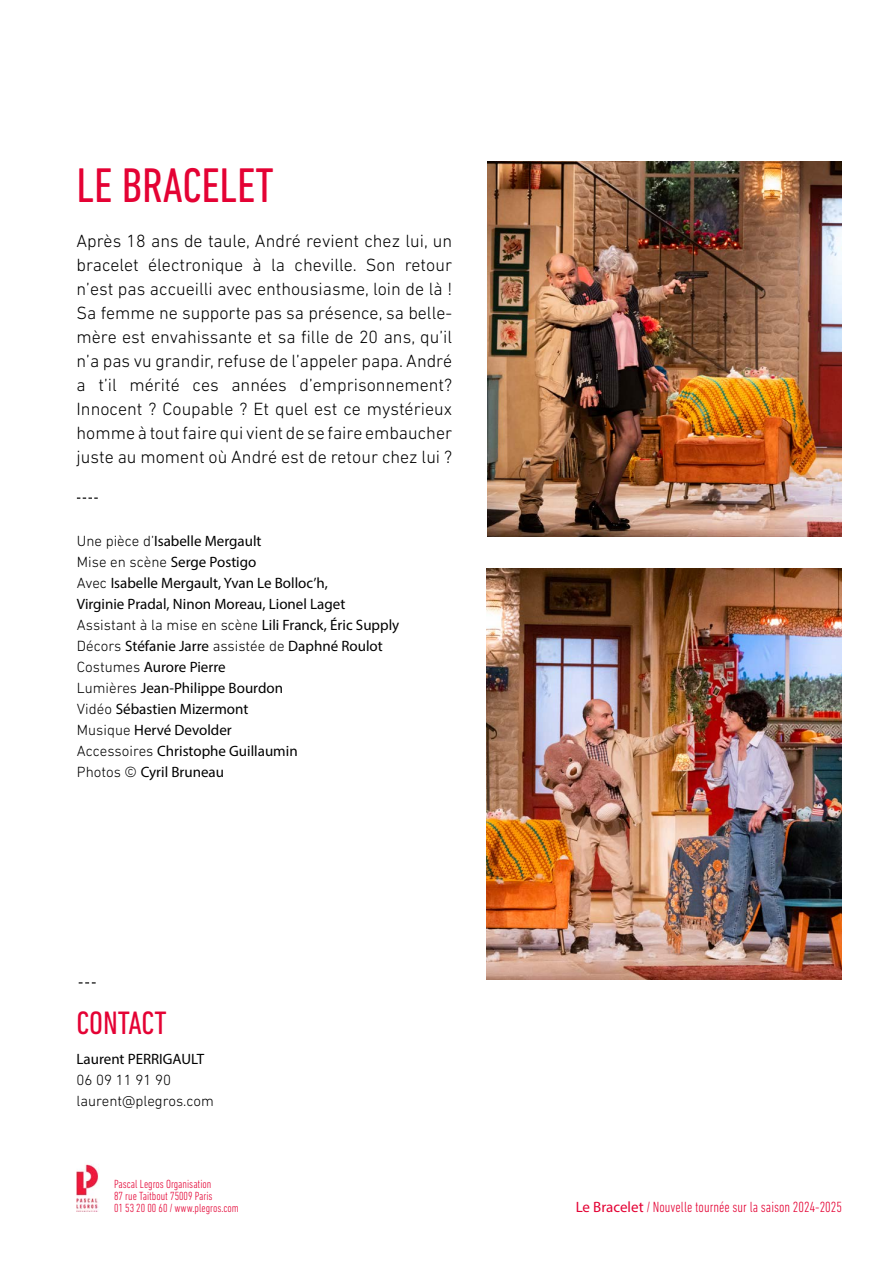
<style>
.page{position:relative;width:893px;height:1263px;background:#fff}
.page>*{position:absolute;margin:0;border:0;box-sizing:border-box;transform-origin:0 0}
.t1{font:condensed 49.5px "DIN Next LT Pro";color:#e40234}
.t2{font:condensed 33px "DIN Next LT Pro";color:#e40234}
.t3{font:300 18px/24px "DIN Next LT Pro";color:#000;text-align:justify}
.t4{font:15px/21px "Myriad Pro";color:#000}
.t5{font:300 15px/21px "DIN Next LT Pro";color:#000}
.t6{font:300 condensed 15px "DIN Next LT Pro";color:#e40234}
.t7{font:300 condensed 12px/12px "DIN Next LT Pro";color:#e40234}
.s1{font-family:"DIN Next LT Pro";font-weight:300}
.s2{font-family:"Myriad Pro";font-weight:400}
.s3{font-family:"Myriad Pro";font-weight:400;font-stretch:normal}
</style>
<div class="page">
<svg style="left:77px;top:497px;width:21px;height:2px"></svg>
<svg style="left:79px;top:982px;width:17px;height:1px"></svg>
<img style="left:77px;top:1164px;width:22px;height:48px">
<img style="left:488px;top:162px;width:354px;height:374px">
<img style="left:487px;top:569px;width:355px;height:411px">
<h1 class="t1" style="left:77px;top:157px;width:199px">LE BRACELET</h1>
<p class="t3" style="left:77px;top:229px;width:377px">Après 18 ans de taule, André revient chez lui, un bracelet électronique à la cheville. Son retour n’est pas accueilli avec enthousiasme, loin de là !<br>Sa femme ne supporte pas sa présence, sa belle&shy;mère est envahissante et sa fille de 20 ans, qu’il n’a pas vu grandir, refuse de l’appeler papa. André a t’il mérité ces années d’emprisonnement?<br>Innocent ? Coupable ? Et quel est ce mystérieux homme à tout faire qui vient de se faire embaucher juste au moment où André est de retour chez lui ?</p>
<p class="t4" style="left:77px;top:530px;width:270px"><span class="s1">Une pièce d’</span>Isabelle Mergault<br><span class="s1">Mise en scène</span> Serge Postigo<br><span class="s1">Avec</span> Isabelle Mergault, Yvan Le Bolloc’h, Virginie Pradal, Ninon Moreau, Lionel Laget</p>
<p class="t5" style="left:77px;top:614px;width:324px">Assistant à la mise en scène <span class="s2">Lili Franck, Éric Supply</span></p>
<p class="t4" style="left:77px;top:635px;width:307px"><span class="s1">Décors</span> Stéfanie Jarre <span class="s1">assistée de</span> Daphné Roulot<br><span class="s1">Costumes</span> Aurore Pierre<br><span class="s1">Lumières</span> Jean-Philippe Bourdon<br><span class="s1">Vidéo</span> Sébastien Mizermont<br><span class="s1">Musique</span> Hervé Devolder<br><span class="s1">Accessoires</span> Christophe Guillaumin<br><span class="s1">Photos ©</span> Cyril Bruneau</p>
<h2 class="t2" style="left:77px;top:1004px;width:92px">CONTACT</h2>
<p class="t4" style="left:77px;top:1048px;width:129px">Laurent PERRIGAULT</p>
<p class="t5" style="left:77px;top:1069px;width:139px">06 09 11 91 90 laurent@plegros.com</p>
<p class="t7" style="left:114px;top:1178px;width:126px">Pascal Legros Organisation<br>87 rue Taitbout 75009 Paris<br>01 53 20 00 60 / www.plegros.com</p>
<p class="t6" style="left:576px;top:1199px;width:268px"><span class="s3">Le Bracelet</span> / Nouvelle tournée sur la saison 2024-2025</p>
</div>
